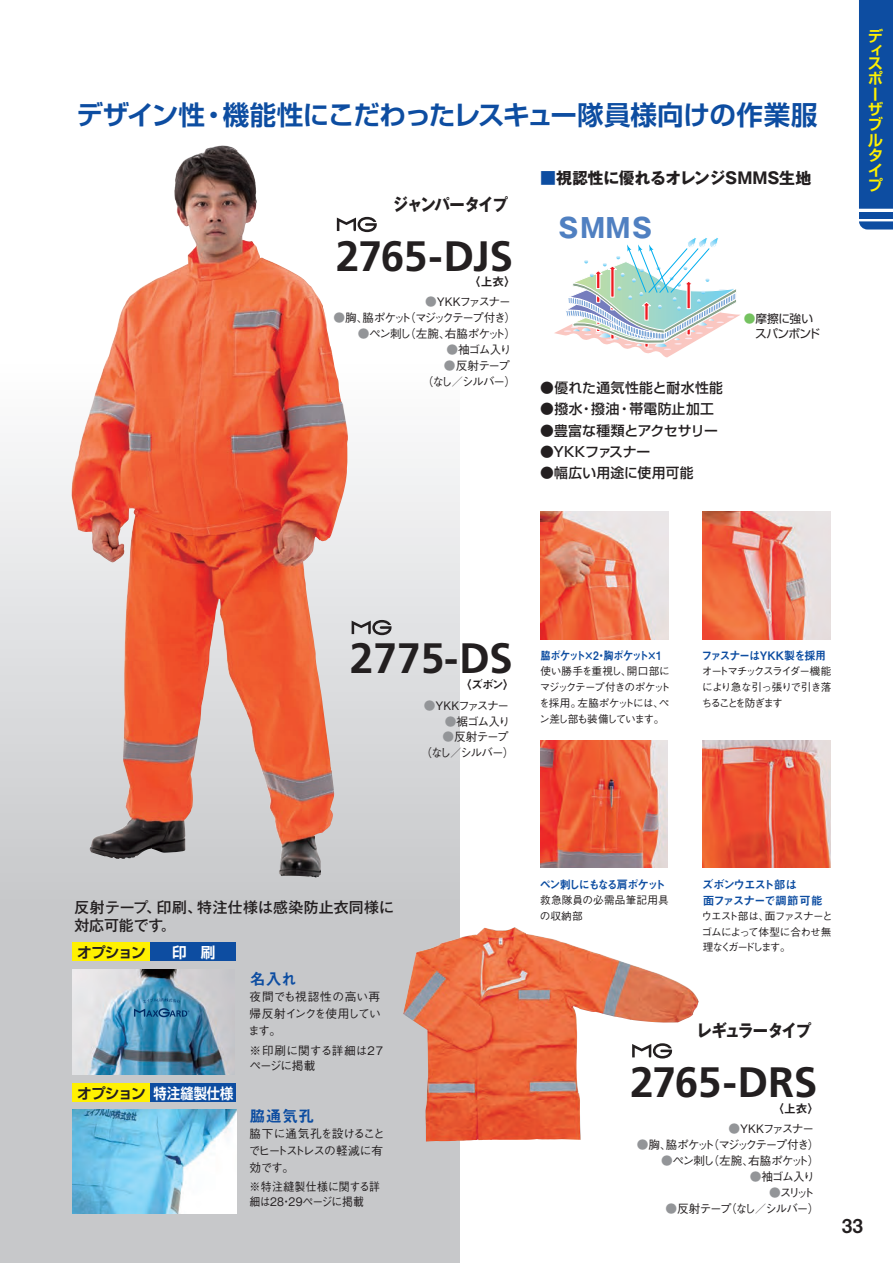
<style>
.page{position:relative;width:893px;height:1263px;background:#fff}
.page>*{position:absolute;margin:0;border:0;box-sizing:border-box;transform-origin:0 0}
.t1{font:700 42.45px "Frutiger";letter-spacing:-.01em;color:#231f20}
.t2{font:700 26.55px "Shin Go Pro De";letter-spacing:-.02em;color:#0d4da1}
.t3{font:700 26.55px "Gothic MB101 Pro";color:#5080c1}
.t4{font:19.2px "Midashi Go Pro MB31";color:#231f20}
.t5{font:700 16.95px "Gothic MB101 Pro";letter-spacing:-.07em;color:#231f20;scale:.9 1}
.t6{font:700 15.9px "Gothic MB101 Pro";letter-spacing:-.02em;color:#231f20}
.t7{font:15.9px "Midashi Go Pro MB31";letter-spacing:.02em;color:#0d4da1}
.t8{font:700 15.15px/15.3px "Shin Go Pro De";color:#fff101;text-align:justify}
.t9{font:500 14.85px/18px "Gothic MB101 Pro";letter-spacing:.01em;color:#231f20}
.t10{font:700 14.7px "Shin Go Pro De";letter-spacing:.005em;color:#fff;scale:.9 1}
.t11{font:700 14.7px "Shin Go Pro De";letter-spacing:-.075em;color:#231f20}
.t12{font:700 14.7px "Shin Go Pro De";letter-spacing:.005em;color:#fff}
.t13{font:500 13.8px "Shin Go Pro";letter-spacing:.015em;color:#231f20}
.t14{font:500 13.8px "Shin Go Pro";letter-spacing:-.015em;color:#231f20}
.t15{font:500 13.8px "Shin Go Pro";letter-spacing:-.02em;color:#231f20}
.t16{font:500 11.7px/17px "Gothic BBB Pro";letter-spacing:-.095em;color:#231f20}
.t17{font:500 11.7px "Gothic BBB Pro";letter-spacing:-.155em;color:#231f20}
.t18{font:500 11.7px/17px "Gothic BBB Pro";letter-spacing:-.075em;color:#231f20}
.t19{font:500 11.7px "Gothic BBB Pro";letter-spacing:-.12em;color:#231f20}
.t20{font:500 11.7px/14.9px "Gothic BBB Pro";letter-spacing:-.005em;color:#231f20;scale:.93 1}
.t21{font:11.7px/15.9px "Midashi Go Pro MB31";letter-spacing:-.095em;color:#0d4da1}
.t22{font:500 11.7px/14.9px "Gothic BBB Pro";color:#231f20}
.t23{font:11.7px "Midashi Go Pro MB31";letter-spacing:-.095em;color:#0d4da1;scale:.88 1}
.t24{font:11.7px "Midashi Go Pro MB31";letter-spacing:-.095em;color:#0d4da1;scale:.95 1}
.t25{font:11.7px "Midashi Go Pro MB31";letter-spacing:-.13em;color:#0d4da1;scale:.95 1}
.t26{font:11.7px "Midashi Go Pro MB31";letter-spacing:-.035em;color:#231f20}
.t27{font:11.7px/14.9px "Shin Go Pro";letter-spacing:-.04em;color:#231f20}
.t28{font:500 10.65px/15.9px "Gothic BBB Pro";letter-spacing:-.085em;color:#231f20;text-align:justify}
.t29{font:500 10.65px/15.9px "Gothic BBB Pro";letter-spacing:.02em;color:#231f20}
.s1{color:#939598}
.s2{color:#0d4da1}
.s3{color:#75c260}
.s4{color:#231f20}
</style>
<div class="page">
<svg style="left:859px;top:221px;width:34px;height:8px"></svg>
<div style="left:859px;top:212px;width:34px;height:6px;background:#0d4da1"></div>
<div style="left:859px;top:0;width:34px;height:209px;background:#0d4da1"></div>
<svg style="left:0;top:145px;width:459px;height:1118px"></svg>
<img style="left:703px;top:512px;width:127px;height:127px">
<img style="left:540px;top:512px;width:128px;height:127px">
<img style="left:540px;top:740px;width:128px;height:128px">
<img style="left:703px;top:740px;width:127px;height:128px">
<svg style="left:554px;top:238px;width:186px;height:119px"></svg>
<img style="left:403px;top:927px;width:163px;height:215px">
<img style="left:71px;top:145px;width:151px;height:385px">
<img style="left:72px;top:969px;width:163px;height:105px">
<svg style="left:134px;top:998px;width:56px;height:19px"></svg>
<div style="left:72px;top:942px;width:79px;height:19px;background:#fff101"></div>
<div style="left:151px;top:942px;width:85px;height:19px;background:#0d4da1"></div>
<div style="left:72px;top:1083px;width:79px;height:19px;background:#fff101"></div>
<div style="left:151px;top:1083px;width:85px;height:19px;background:#0d4da1"></div>
<img style="left:73px;top:1109px;width:163px;height:104px">
<svg style="left:632px;top:1043px;width:40px;height:15px"></svg>
<svg style="left:337px;top:217px;width:40px;height:15px"></svg>
<svg style="left:352px;top:620px;width:40px;height:15px"></svg>
<h2 class="t2" style="left:77px;top:94px;width:743px">デザイン性・機能性にこだわったレスキュー隊員様向けの作業服</h2>
<h3 class="t5" style="left:393px;top:190px;width:129px">ジャンパータイプ</h3>
<h1 class="t1" style="left:336px;top:231px;width:179px">2765-DJS</h1>
<p class="t26" style="left:469px;top:273px;width:48px">〈上衣〉</p>
<p class="t19" style="left:425px;top:293px;width:87px"><span class="s1">●</span>YKKファスナー</p>
<p class="t17" style="left:333px;top:308px;width:184px"><span class="s1">●</span>胸、脇ポケット（マジックテープ付き）</p>
<p class="t16" style="left:358px;top:324px;width:160px"><span class="s1">●</span>ペン刺し（左腕、右脇ポケット）</p>
<p class="t16" style="left:446px;top:340px;width:67px"><span class="s1">●</span>袖ゴム入り</p>
<p class="t16" style="left:422px;top:356px;width:96px;line-height:15.9px;text-indent:22px"><span class="s1">●</span>反射テープ（なし／シルバー）</p>
<h3 class="t6" style="left:540px;top:165px;width:273px"><span class="s2">■</span>視認性に優れるオレンジSMMS生地</h3>
<h2 class="t3" style="left:555px;top:206px;width:102px">ＳＭMＳ</h2>
<p class="t13" style="left:540px;top:377px;width:184px">●優れた通気性能と耐水性能</p>
<p class="t13" style="left:540px;top:398px;width:175px">●撥水・撥油・帯電防止加工</p>
<p class="t14" style="left:540px;top:419px;width:179px">●豊富な種類とアクセサリー</p>
<p class="t15" style="left:540px;top:440px;width:112px">●YKKファスナー</p>
<p class="t13" style="left:540px;top:462px;width:155px">●幅広い用途に使用可能</p>
<p class="t27" style="left:755px;top:310px;width:66px;text-indent:-11px"><span class="s3">●</span>摩擦に強いスパンボンド</p>
<h3 class="t8" style="left:868px;top:28px;width:17px;line-height:13.6px">ディス</h3>
<h3 class="t8" style="left:868px;top:69px;width:17px;text-align:left">ポーザブルタイプ</h3>
<h1 class="t1" style="left:350px;top:633px;width:164px">2775-DS</h1>
<p class="t19" style="left:424px;top:696px;width:87px"><span class="s1">●</span>YKKファスナー</p>
<p class="t16" style="left:445px;top:711px;width:67px"><span class="s1">●</span>裾ゴム入り</p>
<p class="t16" style="left:420px;top:728px;width:96px;line-height:15.9px;text-indent:22px"><span class="s1">●</span>反射テープ（なし／シルバー）</p>
<p class="t26" style="left:460px;top:675px;width:56px">〈ズボン〉</p>
<p class="t23" style="left:540px;top:646px;width:139px">脇ポケット×2・胸ポケット×1</p>
<p class="t28" style="left:539px;top:662px;width:133px">使い勝手を重視し、開口部にマジックテープ付きのポケットを採用。左脇ポケットには、ペン差し部も装備しています。</p>
<p class="t24" style="left:702px;top:646px;width:133px">ファスナーはYKK製を採用</p>
<p class="t28" style="left:701px;top:662px;width:131px">オートマチックスライダー機能により急な引っ張りで引き落ちることを防ぎます</p>
<h3 class="t9" style="left:74px;top:897px;width:321px">反射テープ、印刷、特注仕様は感染防止衣同様に対応可能です。</h3>
<h3 class="t11" style="left:77px;top:940px;width:70px">オプション</h3>
<h3 class="t12" style="left:172px;top:940px;width:45px">印　刷</h3>
<h3 class="t10" style="left:77px;top:1081px;width:175px"><span class="s4">オプション</span>特注縫製仕様</h3>
<h3 class="t7" style="left:250px;top:966px;width:49px">名入れ</h3>
<p class="t16" style="left:248px;top:986px;width:134px;text-align:justify">夜間でも視認性の高い再帰反射インクを使用しています。</p>
<p class="t22" style="left:249px;top:1041px;width:135px">※印刷に関する詳細は27ページに掲載</p>
<h3 class="t7" style="left:250px;top:1103px;width:66px">脇通気孔</h3>
<p class="t18" style="left:249px;top:1123px;width:138px">脇下に通気孔を設けることでヒートストレスの軽減に有効です。</p>
<p class="t20" style="left:249px;top:1177px;width:142px">※特注縫製仕様に関する詳細は28・29ページに掲載</p>
<p class="t25" style="left:540px;top:875px;width:134px">ペン刺しにもなる肩ポケット</p>
<p class="t29" style="left:540px;top:890px;width:131px">救急隊員の必需品筆記用具の収納部</p>
<p class="t21" style="left:702px;top:875px;width:122px">ズボンウエスト部は<br>面ファスナーで調節可能</p>
<p class="t28" style="left:701px;top:906px;width:133px;text-align:left">ウエスト部は、面ファスナーとゴムによって体型に合わせ無理なくガードします。</p>
<h3 class="t5" style="left:696px;top:1016px;width:129px">レギュラータイプ</h3>
<h1 class="t1" style="left:630px;top:1057px;width:189px">2765-DRS</h1>
<p class="t26" style="left:772px;top:1099px;width:48px">〈上衣〉</p>
<p class="t19" style="left:728px;top:1119px;width:87px"><span class="s1">●</span>YKKファスナー</p>
<p class="t17" style="left:637px;top:1135px;width:184px"><span class="s1">●</span>胸、脇ポケット（マジックテープ付き）</p>
<p class="t16" style="left:661px;top:1150px;width:160px"><span class="s1">●</span>ペン刺し（左腕、右脇ポケット）</p>
<p class="t16" style="left:750px;top:1166px;width:67px"><span class="s1">●</span>袖ゴム入り</p>
<p class="t16" style="left:769px;top:1182px;width:47px"><span class="s1">●</span>スリット</p>
<p class="t16" style="left:665px;top:1198px;width:155px"><span class="s1">●</span>反射テープ（なし／シルバー）</p>
<h3 class="t4" style="left:842px;top:1210px;width:23px">33</h3>
</div>
